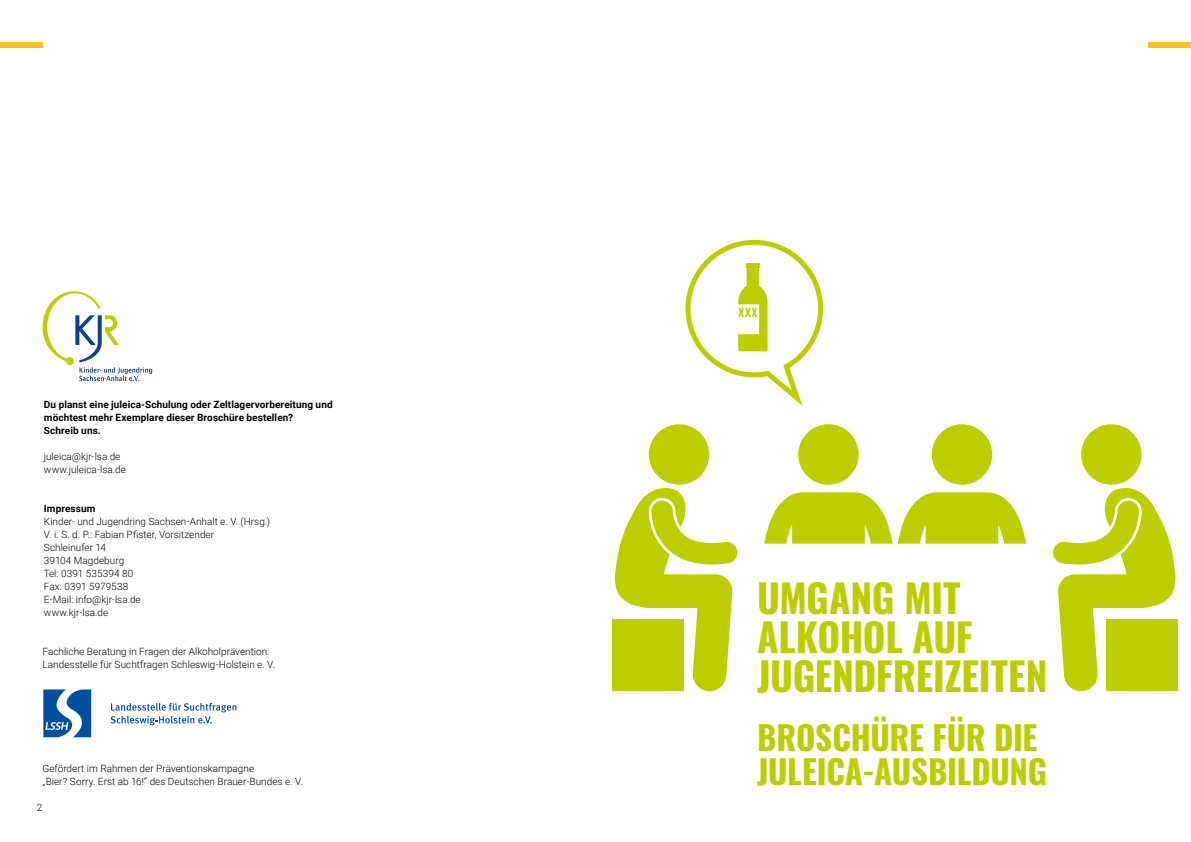
<style>
.page{position:relative;width:1191px;height:842px;background:#fff}
.page>*{position:absolute;margin:0;border:0;box-sizing:border-box;transform-origin:0 0}
.t1{font:700 39px/39px "Oswald";letter-spacing:-.01em;color:#bbcf00}
.t2{font:700 33.1px/34.7px "Oswald";letter-spacing:-.01em;color:#bbcf00}
.Fließtext{font:300 10px/13px "Roboto";color:#000}
.Fließtext-2{font:700 10px/13px "Roboto";letter-spacing:.01em;color:#000}
</style>
<div class="page">
<svg style="left:685px;top:239px;width:139px;height:167px"></svg>
<div style="left:798px;top:424px;width:60px;height:61px;background:#bbcf00;border-radius:50%"></div>
<svg style="left:764px;top:492px;width:262px;height:52px"></svg>
<div style="left:931px;top:424px;width:61px;height:61px;background:#bbcf00;border-radius:50%"></div>
<div style="left:612px;top:618px;width:72px;height:72px;background:#bbcf00"></div>
<svg style="left:615px;top:424px;width:123px;height:267px"></svg>
<div style="left:1106px;top:618px;width:71px;height:72px;background:#bbcf00"></div>
<svg style="left:1053px;top:424px;width:122px;height:267px"></svg>
<svg style="left:43px;top:291px;width:109px;height:90px"></svg>
<svg style="left:43px;top:689px;width:49px;height:49px"></svg>
<svg style="left:111px;top:703px;width:125px;height:22px"></svg>
<div style="left:0;top:43px;width:43px;height:5px;background:#ffc024"></div>
<div style="left:1148px;top:43px;width:43px;height:5px;background:#ffc024"></div>
<p class="Fließtext-2" style="left:44px;top:398px;width:290px">Du planst eine juleica-Schulung oder Zeltlagervorbereitung und möchtest mehr Exemplare dieser Broschüre bestellen?</p>
<p class="Fließtext-2" style="left:44px;top:424px;width:58px">Schreib uns.</p>
<p class="Fließtext" style="left:44px;top:450px;width:78px">juleica@kjr-lsa.de</p>
<p class="Fließtext" style="left:44px;top:463px;width:84px">www.juleica-lsa.de</p>
<p class="Fließtext-2" style="left:44px;top:502px;width:53px">Impressum</p>
<p class="Fließtext" style="left:44px;top:515px;width:228px">Kinder- und Jugendring Sachsen-Anhalt e. V. (Hrsg.)</p>
<p class="Fließtext" style="left:44px;top:528px;width:172px">V. i. S. d. P.: Fabian Pfister, Vorsitzender</p>
<p class="Fließtext" style="left:44px;top:541px;width:64px">Schleinufer 14</p>
<p class="Fließtext" style="left:44px;top:554px;width:82px">39104 Magdeburg</p>
<p class="Fließtext" style="left:44px;top:567px;width:91px">Tel: 0391 535394 80</p>
<p class="Fließtext" style="left:44px;top:580px;width:86px">Fax: 0391 5979538</p>
<p class="Fließtext" style="left:44px;top:593px;width:98px">E-Mail: info@kjr-lsa.de</p>
<p class="Fließtext" style="left:44px;top:606px;width:66px">www.kjr-lsa.de</p>
<p class="Fließtext" style="left:43px;top:645px;width:234px">Fachliche Beratung in Fragen der Alkoholprävention:<br>Landesstelle für Suchtfragen Schleswig-Holstein e. V.</p>
<p class="Fließtext" style="left:43px;top:762px;width:262px">Gefördert im Rahmen der Präventionskampagne<br>„Bier? Sorry. Erst ab 16!“ des Deutschen Brauer-Bundes e. V.</p>
<p class="Fließtext" style="left:37px;top:801px;width:7px">2</p>
<p class="t1" style="left:757px;top:581px;width:292px">UMGANG MIT<br>ALKOHOL AUF<br>JUGENDFREIZEITEN</p>
<p class="t2" style="left:757px;top:722px;width:291px">BROSCHÜRE FÜR DIE<br>JULEICA-AUSBILDUNG</p>
</div>
